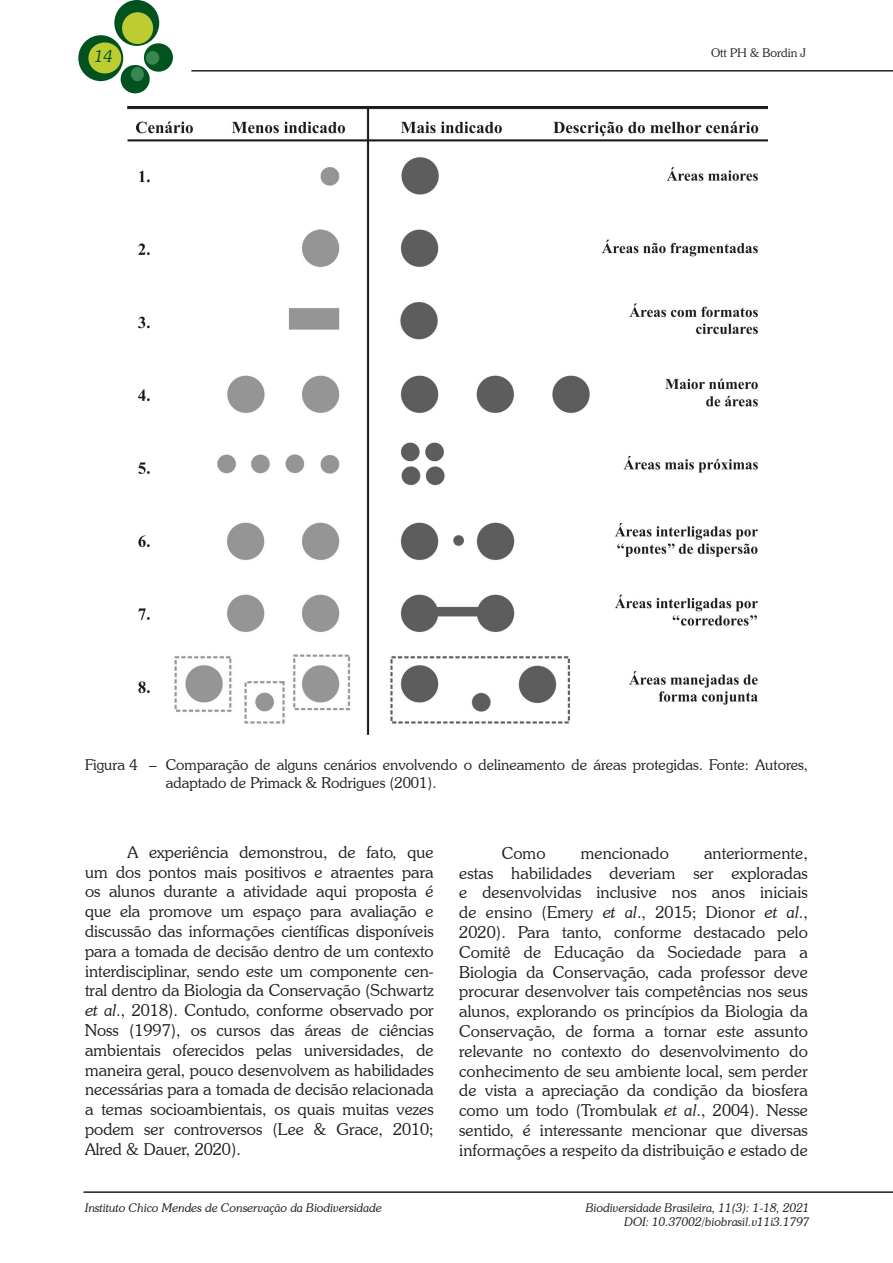
<style>
.page{position:relative;width:893px;height:1263px;background:#fff}
.page>*{position:absolute;margin:0;border:0;box-sizing:border-box;transform-origin:0 0}
.texto{font:300 16.5px/19.8px "Souvenir IT Cby BT";letter-spacing:.005em;color:#231f20;text-align:justify}
.t1{font:italic 300 16.5px "Souvenir IT Cby BT";color:#00531e}
.figura{font:300 15px/18px "Souvenir IT Cby BT";color:#231f20}
.t2{font:italic 300 12px/14.4px "Souvenir IT Cby BT";color:#231f20;text-align:right}
.t3{font:300 12px "Souvenir IT Cby BT";color:#231f20}
.s1{font-style:italic}
</style>
<div class="page">
<div style="left:114px;top:0;width:45px;height:46px;background:#00531e;border-radius:50%"></div>
<div style="left:78px;top:35px;width:45px;height:46px;background:#00531e;border-radius:50%"></div>
<div style="left:144px;top:43px;width:29px;height:29px;background:#00531e;border-radius:50%"></div>
<div style="left:121px;top:65px;width:29px;height:28px;background:#00531e;border-radius:50%"></div>
<div style="left:122px;top:12px;width:31px;height:32px;background:#bdcd31;border-radius:50%"></div>
<div style="left:88px;top:42px;width:33px;height:31px;background:#bdcd31;border-radius:50%"></div>
<div style="left:146px;top:51px;width:13px;height:14px;background:#388750;border-radius:50%"></div>
<div style="left:131px;top:67px;width:13px;height:14px;background:#388750;border-radius:50%"></div>
<hr style="left:83px;top:1191px;width:810px;height:2px;background:#231f20">
<hr style="left:191px;top:70px;width:702px;height:2px;background:#231f20">
<img style="left:128px;top:106px;width:639px;height:628px">
<p class="t1" style="left:95px;top:46px;width:20px">14</p>
<p class="t3" style="left:711px;top:46px;width:97px">Ott PH &amp; Bordin J</p>
<p class="figura" style="left:166px;top:756px;width:644px;text-indent:-81px">Figura 4 – Comparação de alguns cenários envolvendo o delineamento de áreas protegidas. Fonte: Autores, adaptado de Primack &amp; Rodrigues (2001).</p>
<p class="texto" style="left:85px;top:842px;width:350px;text-indent:43px">A experiência demonstrou, de fato, que um dos pontos mais positivos e atraentes para os alunos durante a atividade aqui proposta é que ela promove um espaço para avaliação e discussão das informações científicas disponíveis para a tomada de decisão dentro de um contexto interdisciplinar, sendo este um componente cen&shy;tral dentro da Biologia da Conservação (Schwartz <span class="s1">et al</span>., 2018). Contudo, conforme observado por Noss (1997), os cursos das áreas de ciências ambientais oferecidos pelas universidades, de maneira geral, pouco desenvolvem as habilidades necessárias para a tomada de decisão relacionada a temas socioambientais, os quais muitas vezes podem ser controversos (Lee &amp; Grace, 2010; Alred &amp; Dauer, 2020).</p>
<p class="texto" style="left:502px;top:843px;width:45px">Como</p>
<p class="texto" style="left:581px;top:843px;width:90px">mencionado</p>
<p class="texto" style="left:459px;top:843px;width:350px;text-indent:245px">anteriormente, estas habilidades deveriam ser exploradas e desenvolvidas inclusive nos anos iniciais de ensino (Emery <span class="s1">et al</span>., 2015; Dionor <span class="s1">et al</span>., 2020). Para tanto, conforme destacado pelo Comitê de Educação da Sociedade para a Biologia da Conservação, cada professor deve procurar desenvolver tais competências nos seus alunos, explorando os princípios da Biologia da Conservação, de forma a tornar este assunto relevante no contexto do desenvolvimento do conhecimento de seu ambiente local, sem perder de vista a apreciação da condição da biosfera como um todo (Trombulak <span class="s1">et al</span>., 2004). Nesse sentido, é interessante mencionar que diversas informações a respeito da distribuição e estado de</p>
<p class="t2" style="left:85px;top:1200px;width:298px">Instituto Chico Mendes de Conservação da Biodiversidade</p>
<p class="t2" style="left:586px;top:1200px;width:225px">Biodiversidade Brasileira, 11(3): 1-18, 2021<br>DOI: 10.37002/biobrasil.v11i3.1797</p>
</div>
